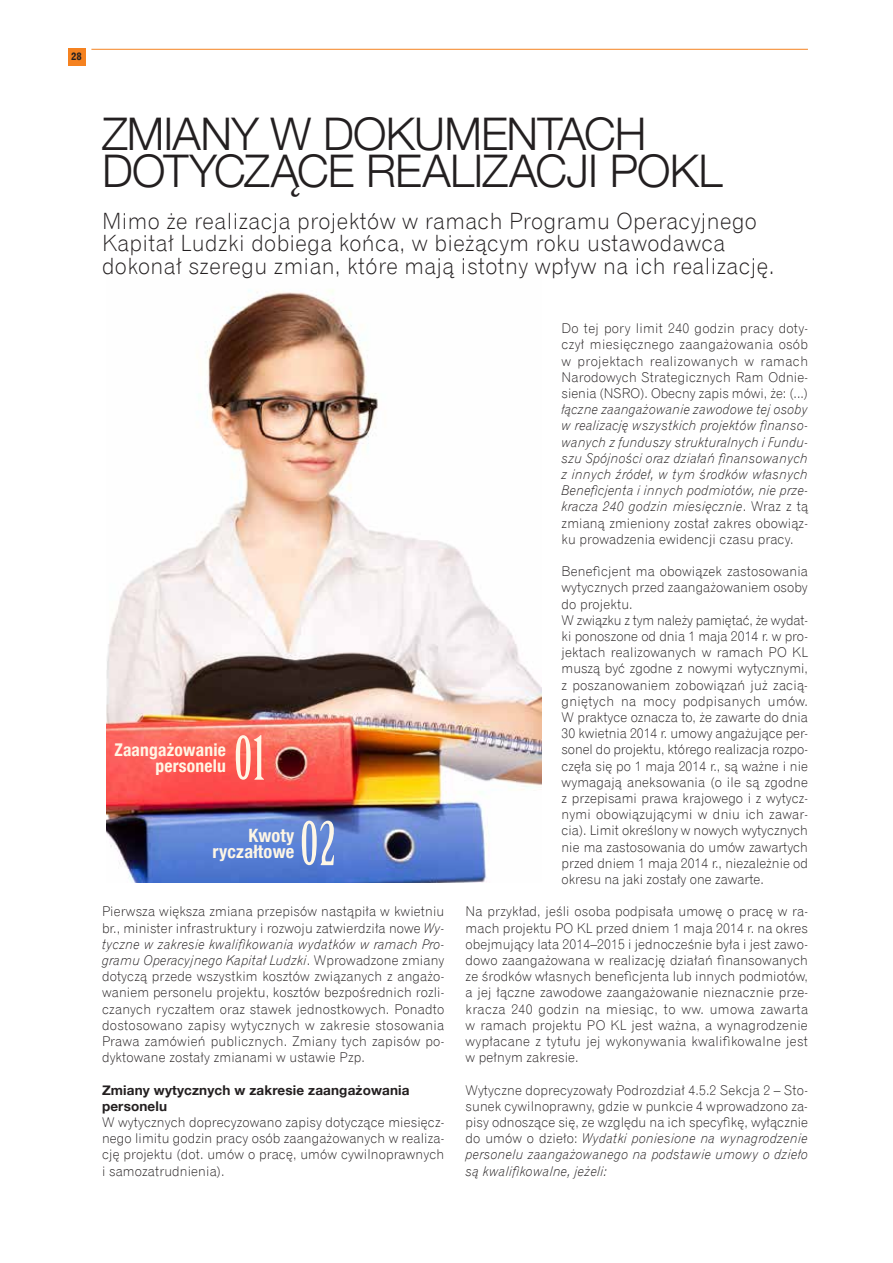
<style>
.page{position:relative;width:893px;height:1263px;background:#fff}
.page>*{position:absolute;margin:0;border:0;box-sizing:border-box;transform-origin:0 0}
.t1{font:59.4px "Birch Std";color:#fef6e5}
.t2{font:300 45px/37.5px "Helvetica Neue";letter-spacing:-.015em;color:#231f20}
.t3{font:22.5px/22.5px "Gothic 720 Lt EU";letter-spacing:.02em;color:#231f20}
.t4{font:700 condensed 18.45px/15.9px "Helvetica Neue";letter-spacing:.01em;color:#fef6e5;text-align:right}
.t5{font:700 condensed 17.55px/15.3px "Helvetica Neue";letter-spacing:.01em;color:#fef6e5;text-align:right}
.t6{font:13.5px/16.2px "Gothic 720 Lt EU";letter-spacing:.005em;color:#231f20;text-align:justify}
.t7{font:italic 13.5px/16.2px "Gothic 720 Lt EU";letter-spacing:.015em;color:#231f20;text-align:justify}
.t8{font:700 13.5px/16.2px "Helvetica Neue";letter-spacing:.01em;color:#231f20}
.t9{font:700 10.5px "Gothic 720 EU";color:#231f20}
.s1{font-style:italic}
.s2{font-style:normal}
</style>
<div class="page">
<div style="left:68px;top:49px;width:17px;height:17px;background:#f58220"></div>
<hr style="left:91px;top:49px;width:717px;height:1px;background:#f58220">
<img style="left:106px;top:290px;width:435px;height:593px">
<p class="t9" style="left:71px;top:50px;width:12px">28</p>
<h2 class="t2" style="left:102px;top:114px;width:622px">ZMIANY W DOKUMENTACH<br>DOTYCZĄCE REALIZACJI POKL</h2>
<h3 class="t3" style="left:102px;top:210px;width:674px">Mimo że realizacja projektów w ramach Programu Operacyjnego<br>Kapitał Ludzki dobiega końca, w bieżącym roku ustawodawca dokonał szeregu zmian, które mają istotny wpływ na ich realizację.</h3>
<p class="t5" style="left:114px;top:742px;width:113px">Zaangażowanie personelu</p>
<h1 class="t1" style="left:234px;top:725px;width:32px">01</h1>
<h3 class="t4" style="left:213px;top:827px;width:83px">Kwoty ryczałtowe</h3>
<h1 class="t1" style="left:300px;top:810px;width:37px">02</h1>
<p class="t6" style="left:102px;top:904px;width:344px">Pierwsza większa zmiana przepisów nastąpiła w kwietniu br., minister infrastruktury i rozwoju zatwierdziła nowe <span class="s1">Wy&shy;tyczne w zakresie kwalifikowania wydatków w ramach Pro&shy;gramu Operacyjnego Kapitał Ludzki</span>. Wprowadzone zmiany dotyczą przede wszystkim kosztów związanych z angażo&shy;waniem personelu projektu, kosztów bezpośrednich rozli&shy;czanych ryczałtem oraz stawek jednostkowych. Ponadto dostosowano zapisy wytycznych w zakresie stosowania Prawa zamówień publicznych. Zmiany tych zapisów po&shy;dyktowane zostały zmianami w ustawie Pzp.</p>
<p class="t8" style="left:102px;top:1081px;width:309px">Zmiany wytycznych w zakresie zaangażowania personelu</p>
<p class="t6" style="left:102px;top:1114px;width:344px">W wytycznych doprecyzowano zapisy dotyczące miesięcz&shy;nego limitu godzin pracy osób zaangażowanych w realiza&shy;cję projektu (dot. umów o pracę, umów cywilnoprawnych i samozatrudnienia).</p>
<p class="t6" style="left:562px;top:320px;width:248px">Do tej pory limit 240 godzin pracy doty&shy;czył miesięcznego zaangażowania osób w projektach realizowanych w ramach Narodowych Strategicznych Ram Odnie&shy;sienia (NSRO). Obecny zapis mówi, że: (...)</p>
<p class="t7" style="left:562px;top:402px;width:248px">łączne zaangażowanie zawodowe tej osoby w realizację wszystkich projektów finanso&shy;wanych z funduszy strukturalnych i Fundu&shy;szu Spójności oraz działań finansowanych z innych źródeł, w tym środków własnych Beneficjenta i innych podmiotów, nie prze&shy;kracza 240 godzin miesięcznie<span class="s2">. Wraz z tą zmianą zmieniony został zakres obowiąz&shy;ku prowadzenia ewidencji czasu pracy.</span></p>
<p class="t6" style="left:562px;top:563px;width:248px;text-align:left">Beneficjent ma obowiązek zastosowania wytycznych przed zaangażowaniem osoby do projektu.<br>W związku z tym należy pamiętać, że wydat&shy;ki ponoszone od dnia 1 maja 2014 r. w pro&shy;jektach realizowanych w ramach PO KL muszą być zgodne z nowymi wytycznymi, z poszanowaniem zobowiązań już zacią&shy;gniętych na mocy podpisanych umów.<br>W praktyce oznacza to, że zawarte do dnia 30 kwietnia 2014 r. umowy angażujące per&shy;sonel do projektu, którego realizacja rozpo&shy;częła się po 1 maja 2014 r., są ważne i nie wymagają aneksowania (o ile są zgodne z przepisami prawa krajowego i z wytycz&shy;nymi obowiązującymi w dniu ich zawar&shy;cia). Limit określony w nowych wytycznych nie ma zastosowania do umów zawartych przed dniem 1 maja 2014 r., niezależnie od okresu na jaki zostały one zawarte.</p>
<p class="t6" style="left:466px;top:904px;width:344px">Na przykład, jeśli osoba podpisała umowę o pracę w ra&shy;mach projektu PO KL przed dniem 1 maja 2014 r. na okres obejmujący lata 2014–2015 i jednocześnie była i jest zawo&shy;dowo zaangażowana w realizację działań finansowanych ze środków własnych beneficjenta lub innych podmiotów, a jej łączne zawodowe zaangażowanie nieznacznie prze&shy;kracza 240 godzin na miesiąc, to ww. umowa zawarta w ramach projektu PO KL jest ważna, a wynagrodzenie wypłacane z tytułu jej wykonywania kwalifikowalne jest w pełnym zakresie.</p>
<p class="t6" style="left:466px;top:1082px;width:344px">Wytyczne doprecyzowały Podrozdział 4.5.2 Sekcja 2 – Sto&shy;sunek cywilnoprawny, gdzie w punkcie 4 wprowadzono za&shy;pisy odnoszące się, ze względu na ich specyfikę, wyłącznie do umów o dzieło: <span class="s1">Wydatki poniesione na wynagrodzenie personelu zaangażowanego na podstawie umowy o dzieło są kwalifikowalne, jeżeli:</span></p>
</div>
